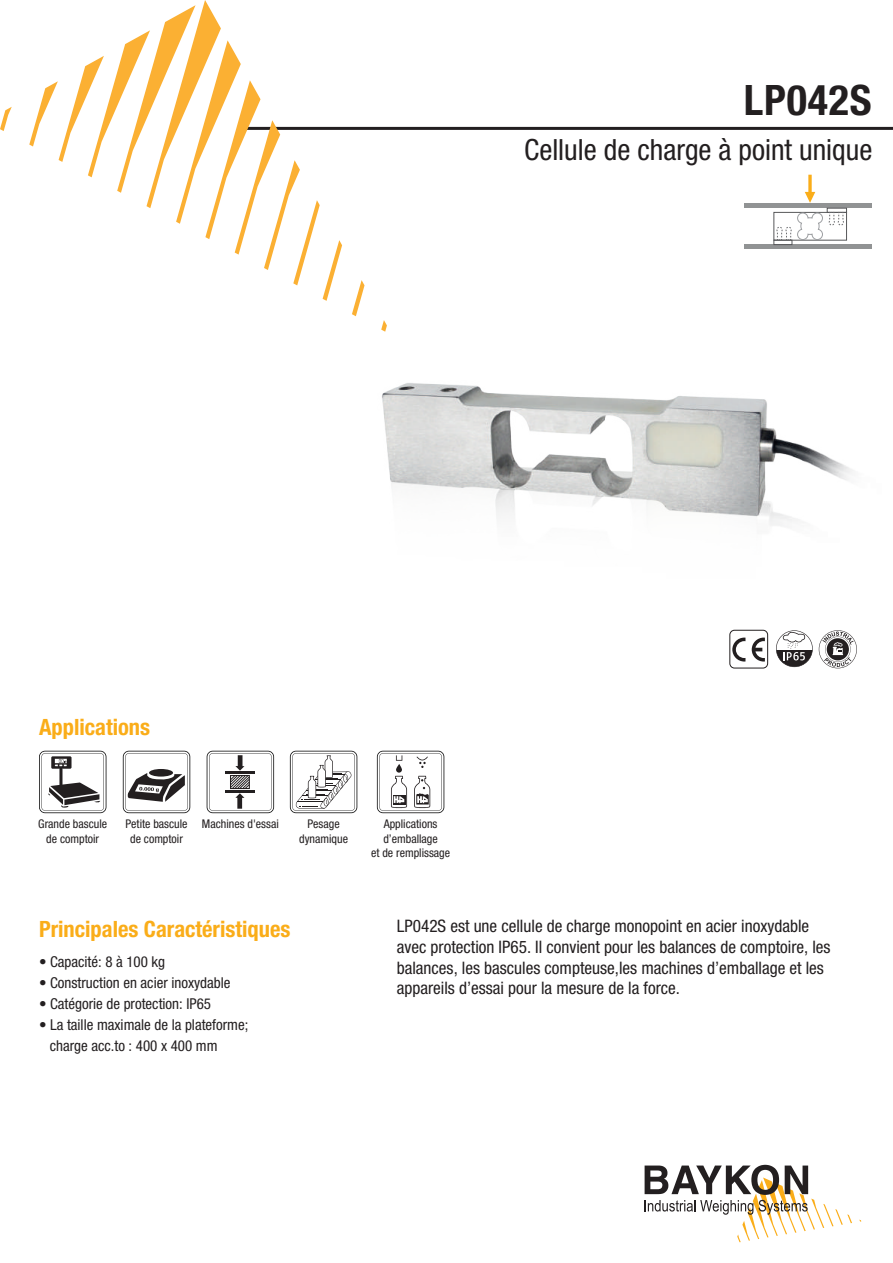
<style>
.page{position:relative;width:893px;height:1263px;background:#fff}
.page>*{position:absolute;margin:0;border:0;box-sizing:border-box;transform-origin:0 0}
.t1{font:700 condensed 42px "Helvetica Neue LT Pro";letter-spacing:.02em;color:#231f20}
.t2{font:condensed 29.25px "Helvetica Neue LT Pro";color:#231f20}
.t3{font:700 condensed 22.5px "Helvetica Neue LT Pro";color:#faad19}
.t4{font:condensed 17.25px/20.7px "Helvetica Neue LT Pro";color:#231f20}
.t5{font:condensed 15px/21px "Helvetica Neue LT Pro";color:#231f20}
.t6{font:condensed 12px/14.4px "Helvetica Neue LT Pro";color:#231f20;text-align:center}
</style>
<div class="page">
<svg style="left:645px;top:1165px;width:207px;height:77px"></svg>
<hr style="left:241px;top:127px;width:652px;height:3px;background:#231f20">
<svg style="left:352px;top:280px;width:12px;height:36px"></svg>
<svg style="left:381px;top:320px;width:6px;height:12px"></svg>
<svg style="left:0;top:107px;width:12px;height:24px"></svg>
<svg style="left:29px;top:0;width:313px;height:301px"></svg>
<svg style="left:805px;top:175px;width:10px;height:28px"></svg>
<div style="left:745px;top:203px;width:127px;height:5px;background:#919394"></div>
<hr style="left:745px;top:245px;width:127px;height:4px;background:#919394">
<div style="left:827px;top:208px;width:20px;height:5px;border:1px solid #57585a"></div>
<div style="left:773px;top:212px;width:74px;height:29px;border:1px solid #57585a"></div>
<div style="left:773px;top:240px;width:19px;height:5px;border:1px solid #57585a"></div>
<svg style="left:776px;top:212px;width:68px;height:29px"></svg>
<svg style="left:377px;top:751px;width:67px;height:62px"></svg>
<svg style="left:290px;top:751px;width:67px;height:62px"></svg>
<svg style="left:39px;top:751px;width:67px;height:62px"></svg>
<hr style="left:59px;top:768px;width:3px;height:18px;background:#231f20">
<svg style="left:123px;top:751px;width:67px;height:62px"></svg>
<svg style="left:207px;top:751px;width:67px;height:62px"></svg>
<svg style="left:776px;top:630px;width:37px;height:37px"></svg>
<svg style="left:819px;top:630px;width:38px;height:38px"></svg>
<svg style="left:732px;top:638px;width:13px;height:23px"></svg>
<svg style="left:752px;top:638px;width:13px;height:23px"></svg>
<div style="left:729px;top:630px;width:39px;height:38px;border:1px solid #231f20;border-radius:5px"></div>
<img style="left:382px;top:383px;width:472px;height:143px">
<h1 class="t1" style="left:744px;top:74px;width:129px">LP042S</h1>
<h2 class="t2" style="left:524px;top:133px;width:350px">Cellule de charge à point unique</h2>
<h3 class="t3" style="left:39px;top:714px;width:113px">Applications</h3>
<p class="t6" style="left:38px;top:816px;width:70px">Grande bascule de comptoir</p>
<p class="t6" style="left:125px;top:816px;width:64px">Petite bascule de comptoir</p>
<p class="t6" style="left:202px;top:816px;width:78px">Machines d'essai</p>
<p class="t6" style="left:299px;top:816px;width:50px">Pesage dynamique</p>
<p class="t6" style="left:371px;top:816px;width:81px">Applications d’emballage<br>et de remplissage</p>
<h3 class="t3" style="left:39px;top:915px;width:253px">Principales Caractéristiques</h3>
<p class="t5" style="left:39px;top:951px;width:128px">• Capacité: 8 à 100 kg</p>
<p class="t5" style="left:39px;top:972px;width:193px">• Construction en acier inoxydable</p>
<p class="t5" style="left:39px;top:993px;width:174px">• Catégorie de protection: IP65</p>
<p class="t5" style="left:50px;top:1014px;width:200px;text-indent:-11px">• La taille maximale de la plateforme; charge acc.to : 400 x 400 mm</p>
<p class="t4" style="left:397px;top:915px;width:435px">LP042S est une cellule de charge monopoint en acier inoxydable avec protection IP65. Il convient pour les balances de comptoire, les balances, les bascules compteuse,les machines d’emballage et les appareils d’essai pour la mesure de la force.</p>
</div>
